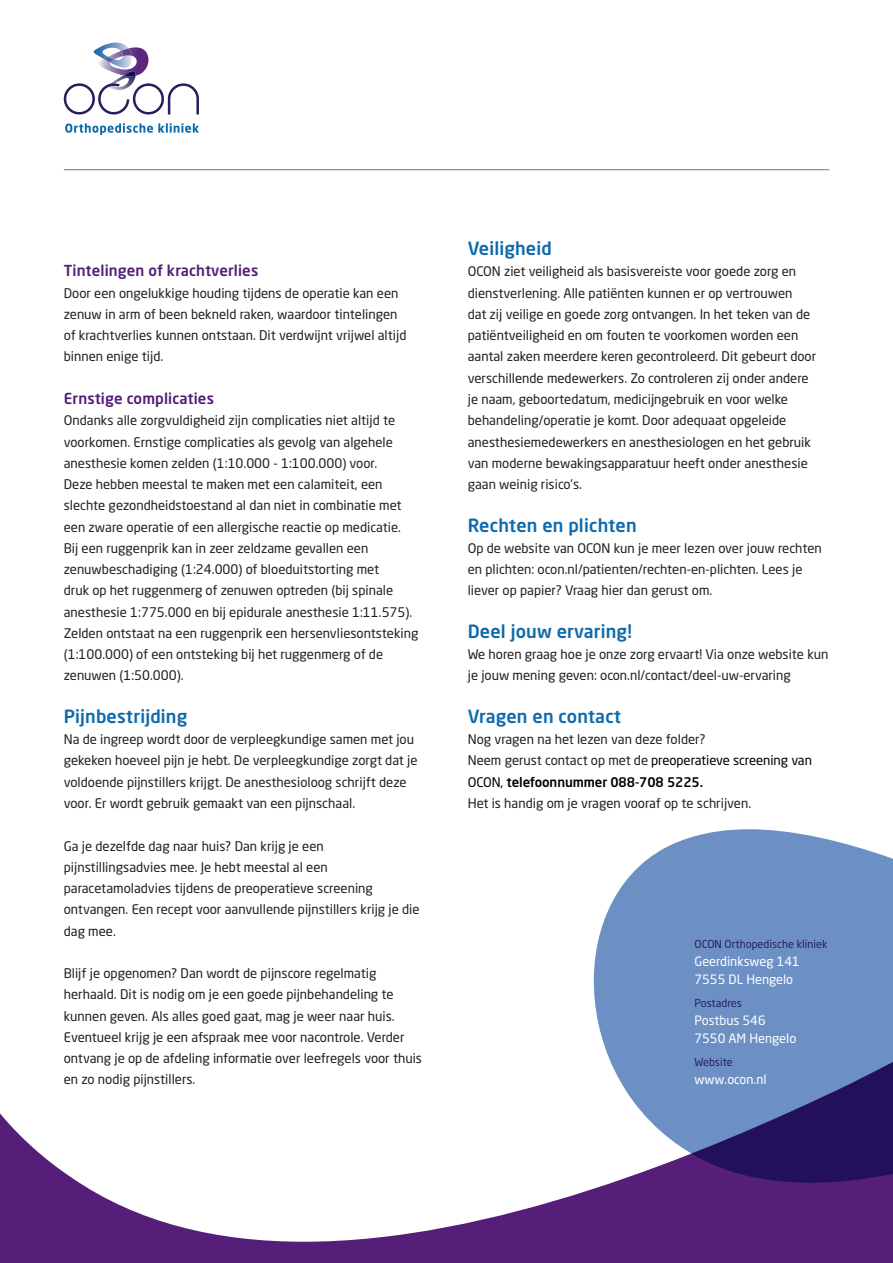
<style>
.page{position:relative;width:893px;height:1263px;background:#fff}
.page>*{position:absolute;margin:0;border:0;box-sizing:border-box;transform-origin:0 0}
.t1{font:500 18px "Neo Sans Std";letter-spacing:.01em;color:#0e6aab}
.t2{font:500 15px "Neo Sans Std";letter-spacing:.01em;color:#541e79}
.t3{font:13.2px/21.3px "Neo Sans Std";color:#231f20}
.t4{font:12.75px "Neo Sans Std";color:#fff}
.t5{font:10.8px "Neo Sans Std";color:#252161}
.s1{color:#000}
.s2{font-weight:500;color:#000}
</style>
<div class="page">
<svg style="left:257px;top:169px;width:573px;height:2px"></svg>
<div style="left:0;top:885px;width:893px;height:378px;background:#541e79"></div>
<svg style="left:0;top:885px;width:611px;height:357px;background:#f0ecf3"></svg>
<svg style="left:592px;top:829px;width:301px;height:354px;background:#758abc"></svg>
<hr style="left:64px;top:169px;width:765px;height:1px;background:#76787b">
<svg style="left:64px;top:43px;width:135px;height:72px"></svg>
<svg style="left:65px;top:123px;width:134px;height:12px"></svg>
<p class="t2" style="left:64px;top:261px;width:196px">Tintelingen of krachtverlies</p>
<p class="t3" style="left:64px;top:282px;width:344px">Door een ongelukkige houding tijdens de operatie kan een zenuw in arm of been bekneld raken, waardoor tintelingen of krachtverlies kunnen ontstaan. Dit verdwijnt vrijwel altijd binnen enige tijd.</p>
<p class="t2" style="left:64px;top:389px;width:152px">Ernstige complicaties</p>
<p class="t3" style="left:64px;top:410px;width:356px">Ondanks alle zorgvuldigheid zijn complicaties niet altijd te voorkomen. Ernstige complicaties als gevolg van algehele anesthesie komen zelden (1:10.000 - 1:100.000) voor.<br>Deze hebben meestal te maken met een calamiteit, een slechte gezondheidstoestand al dan niet in combinatie met een zware operatie of een allergische reactie op medicatie.<br>Bij een ruggenprik kan in zeer zeldzame gevallen een zenuwbeschadiging (1:24.000) of bloeduitstorting met<br>druk op het ruggenmerg of zenuwen optreden (bij spinale anesthesie 1:775.000 en bij epidurale anesthesie 1:11.575).<br>Zelden ontstaat na een ruggenprik een hersenvliesontsteking (1:100.000) of een ontsteking bij het ruggenmerg of de zenuwen (1:50.000).</p>
<p class="t1" style="left:64px;top:705px;width:125px">Pijnbestrijding</p>
<p class="t3" style="left:64px;top:728px;width:355px">Na de ingreep wordt door de verpleegkundige samen met jou gekeken hoeveel pijn je hebt. De verpleegkundige zorgt dat je voldoende pijnstillers krijgt. De anesthesioloog schrijft deze voor. Er wordt gebruik gemaakt van een pijnschaal.</p>
<p class="t3" style="left:64px;top:835px;width:357px">Ga je dezelfde dag naar huis? Dan krijg je een pijnstillingsadvies mee. Je hebt meestal al een paracetamoladvies tijdens de preoperatieve screening ontvangen. Een recept voor aanvullende pijnstillers krijg je die dag mee.</p>
<p class="t3" style="left:64px;top:962px;width:360px">Blijf je opgenomen? Dan wordt de pijnscore regelmatig herhaald. Dit is nodig om je een goede pijnbehandeling te kunnen geven. Als alles goed gaat, mag je weer naar huis.<br>Eventueel krijg je een afspraak mee voor nacontrole. Verder ontvang je op de afdeling informatie over leefregels voor thuis en zo nodig pijnstillers.</p>
<p class="t1" style="left:468px;top:237px;width:86px">Veiligheid</p>
<p class="t3" style="left:468px;top:261px;width:350px">OCON ziet veiligheid als basisvereiste voor goede zorg en dienstverlening. Alle patiënten kunnen er op vertrouwen<br>dat zij veilige en goede zorg ontvangen. In het teken van de patiëntveiligheid en om fouten te voorkomen worden een aantal zaken meerdere keren gecontroleerd. Dit gebeurt door verschillende medewerkers. Zo controleren zij onder andere je naam, geboortedatum, medicijngebruik en voor welke behandeling/operatie je komt. Door adequaat opgeleide anesthesiemedewerkers en anesthesiologen en het gebruik van moderne bewakingsapparatuur heeft onder anesthesie gaan weinig risico’s.</p>
<p class="t1" style="left:468px;top:513px;width:171px">Rechten en plichten</p>
<p class="t3" style="left:468px;top:537px;width:356px">Op de website van OCON kun je meer lezen over jouw rechten en plichten: ocon.nl/patienten/rechten-en-plichten. Lees je liever op papier? Vraag hier dan gerust om.</p>
<p class="t1" style="left:468px;top:620px;width:166px">Deel jouw ervaring!</p>
<p class="t3" style="left:468px;top:643px;width:362px">We horen graag hoe je onze zorg ervaart! Via onze website kun je jouw mening geven: ocon.nl/contact/deel-uw-ervaring</p>
<p class="t1" style="left:468px;top:705px;width:155px">Vragen en contact</p>
<p class="t3" style="left:468px;top:728px;width:346px">Nog vragen na het lezen van deze folder?<br>Neem gerust contact op met de <span class="s1">preoperatieve screening van<br>OCON,</span> <span class="s2">telefoonnummer 088-708 5225.</span></p>
<p class="t3" style="left:468px;top:792px;width:285px">Het is handig om je vragen vooraf op te schrijven.</p>
<p class="t5" style="left:694px;top:937px;width:134px">OCON Orthopedische kliniek</p>
<p class="t4" style="left:694px;top:953px;width:107px">Geerdinksweg 141</p>
<p class="t4" style="left:694px;top:971px;width:100px">7555 DL Hengelo</p>
<p class="t5" style="left:694px;top:996px;width:49px">Postadres</p>
<p class="t4" style="left:694px;top:1012px;width:73px">Postbus 546</p>
<p class="t4" style="left:694px;top:1030px;width:103px">7550 AM Hengelo</p>
<p class="t5" style="left:694px;top:1056px;width:40px">Website</p>
<p class="t4" style="left:694px;top:1072px;width:74px">www.ocon.nl</p>
</div>
